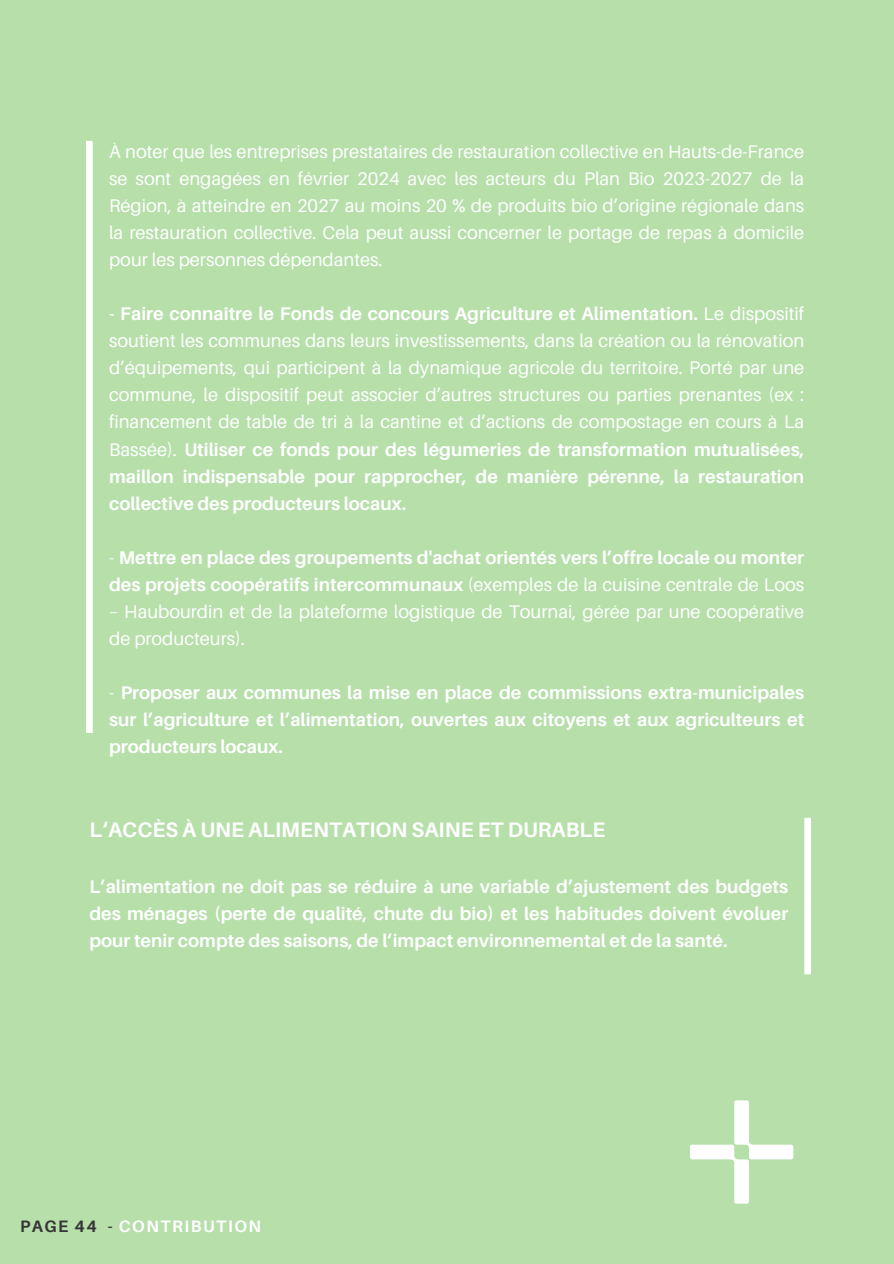
<style>
.page{position:relative;width:894px;height:1264px;background:#fff}
.page>*{position:absolute;margin:0;border:0;box-sizing:border-box;transform-origin:0 0}
.t1{font:700 21px "Aileron";color:#fff}
.t2{font:18.3px/27px "Aileron";color:#fff;text-align:justify}
.t3{font:700 18.3px/27px "Aileron";color:#fff;text-align:justify}
.t4{font:700 16.5px "Aileron";letter-spacing:.09em;color:#fff}
.s1{font-weight:700}
.s2{font-weight:400}
.s3{color:#363636}
</style>
<div class="page">
<div style="left:0;top:0;width:893px;height:1263px;background:#b6dfaa"></div>
<svg style="left:690px;top:1100px;width:103px;height:103px"></svg>
<div style="left:86px;top:141px;width:7px;height:592px;background:#fff"></div>
<div style="left:804px;top:817px;width:6px;height:157px;background:#fff"></div>
<p class="t2" style="left:109px;top:138px;width:696px">À noter que les entreprises prestataires de restauration collective en Hauts-de-France se sont engagées en février 2024 avec les acteurs du Plan Bio 2023-2027 de la Région, à atteindre en 2027 au moins 20 % de produits bio d’origine régionale dans la restauration collective. Cela peut aussi concerner le portage de repas à domicile pour les personnes dépendantes.</p>
<p class="t2" style="left:109px;top:300px;width:696px"><span class="s1">- Faire connaître le Fonds de concours Agriculture et Alimentation.</span> Le dispositif soutient les communes dans leurs investissements, dans la création ou la rénovation d’équipements, qui participent à la dynamique agricole du territoire. Porté par une commune, le dispositif peut associer d’autres structures ou parties prenantes (ex : financement de table de tri à la cantine et d’actions de compostage en cours à La Bassée). <span class="s1">Utiliser ce fonds pour des légumeries de transformation mutualisées, maillon indispensable pour rapprocher, de manière pérenne, la restauration collective des producteurs locaux.</span></p>
<p class="t3" style="left:109px;top:543px;width:696px"><span class="s2">-</span> Mettre en place des groupements d'achat orientés vers l’offre locale ou monter des projets coopératifs intercommunaux <span class="s2">(exemples de la cuisine centrale de Loos</span></p>
<p class="t2" style="left:109px;top:597px;width:696px">– Haubourdin et de la plateforme logistique de Tournai, gérée par une coopérative de producteurs).</p>
<h1 class="t3" style="left:109px;top:678px;width:696px"><span class="s2">-</span> Proposer aux communes la mise en place de commissions extra-municipales sur l’agriculture et l’alimentation, ouvertes aux citoyens et aux agriculteurs et producteurs locaux.</h1>
<h3 class="t1" style="left:89px;top:816px;width:517px">L‘ACCÈS À UNE ALIMENTATION SAINE ET DURABLE</h3>
<p class="t3" style="left:89px;top:873px;width:700px">L’alimentation ne doit pas se réduire à une variable d’ajustement des budgets des ménages (perte de qualité, chute du bio) et les habitudes doivent évoluer pour tenir compte des saisons, de l’impact environnemental et de la santé.</p>
<p class="t4" style="left:20px;top:1216px;width:242px"><span class="s3">PAGE 44 -</span> CONTRIBUTION</p>
</div>
